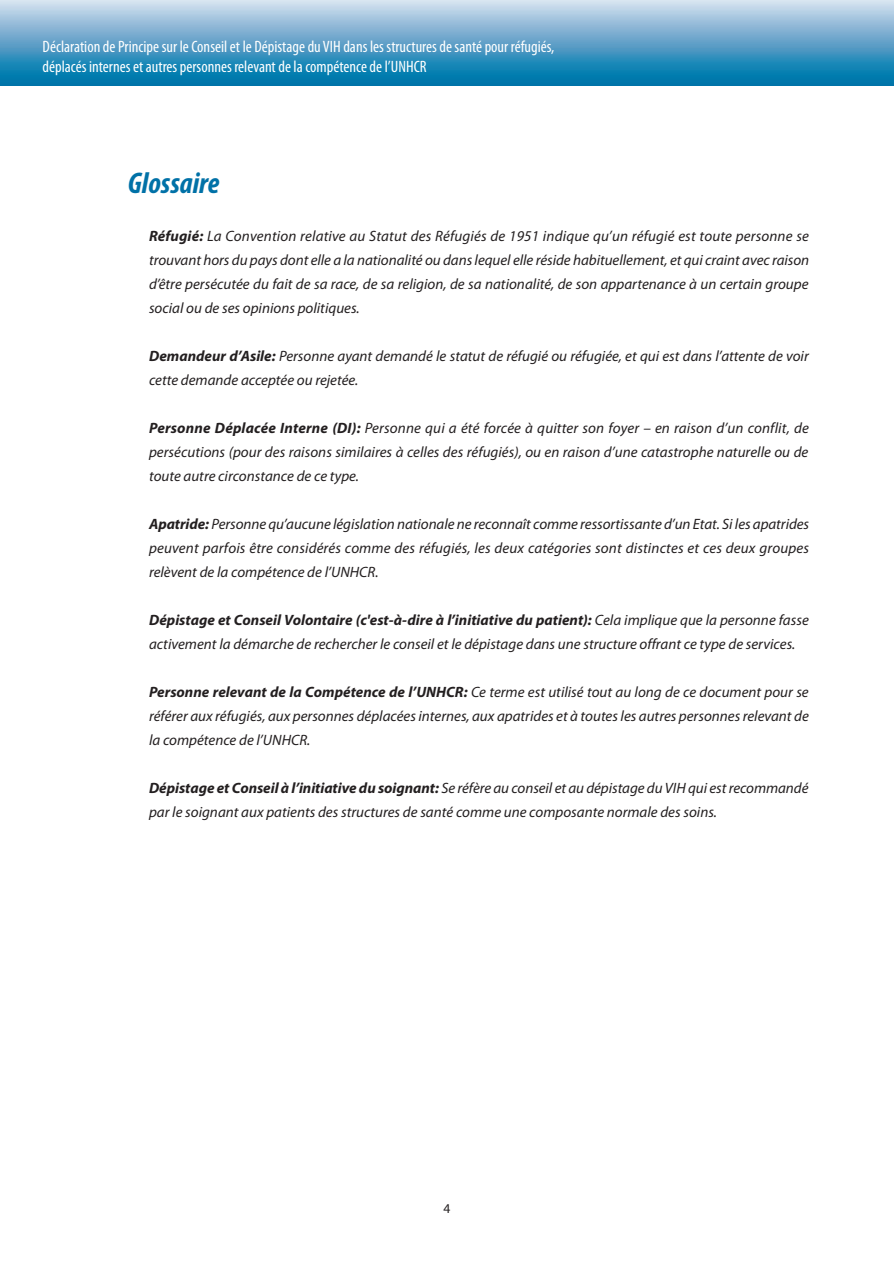
<style>
.page{position:relative;width:894px;height:1263px;background:#fff}
.page>*{position:absolute;margin:0;border:0;box-sizing:border-box;transform-origin:0 0}
.t1{font:italic 700 condensed 30px "Myriad Pro";color:#0071a7}
.t2{font:condensed 16.5px/19.8px "Myriad Pro";color:#fff}
.t3{font:italic 15px/24px "Myriad Pro";color:#231f20;text-align:justify}
.t4{font:13.5px "Myriad";color:#231f20}
.s1{font-weight:700}
</style>
<div class="page">
<div style="left:0;top:0;width:893px;height:85px;background:linear-gradient(to bottom,#d8ddee,#006da6)"></div>
<p class="t2" style="left:43px;top:38px;width:513px">Déclaration de Principe sur le Conseil et le Dépistage du VIH dans les structures de santé pour réfugiés, déplacés internes et autres personnes relevant de la compétence de l’UNHCR</p>
<h1 class="t1" style="left:128px;top:172px;width:93px">Glossaire</h1>
<p class="t3" style="left:149px;top:225px;width:661px"><span class="s1">Réfugié:</span> La Convention relative au Statut des Réfugiés de 1951 indique qu’un réfugié est toute personne se trouvant hors du pays dont elle a la nationalité ou dans lequel elle réside habituellement, et qui craint avec raison d’être persécutée du fait de sa race, de sa religion, de sa nationalité, de son appartenance à un certain groupe social ou de ses opinions politiques.</p>
<p class="t3" style="left:149px;top:345px;width:661px"><span class="s1">Demandeur d’Asile:</span> Personne ayant demandé le statut de réfugié ou réfugiée, et qui est dans l’attente de voir cette demande acceptée ou rejetée.</p>
<p class="t3" style="left:149px;top:417px;width:661px"><span class="s1">Personne Déplacée Interne (DI):</span> Personne qui a été forcée à quitter son foyer – en raison d’un conflit, de persécutions (pour des raisons similaires à celles des réfugiés), ou en raison d’une catastrophe naturelle ou de toute autre circonstance de ce type.</p>
<p class="t3" style="left:149px;top:513px;width:661px"><span class="s1">Apatride:</span> Personne qu’aucune législation nationale ne reconnaît comme ressortissante d’un Etat. Si les apatrides peuvent parfois être considérés comme des réfugiés, les deux catégories sont distinctes et ces deux groupes relèvent de la compétence de l’UNHCR.</p>
<p class="t3" style="left:149px;top:609px;width:661px"><span class="s1">Dépistage et Conseil Volontaire (c'est-à-dire à l’initiative du patient):</span> Cela implique que la personne fasse activement la démarche de rechercher le conseil et le dépistage dans une structure offrant ce type de services.</p>
<p class="t3" style="left:149px;top:681px;width:661px"><span class="s1">Personne relevant de la Compétence de l’UNHCR:</span> Ce terme est utilisé tout au long de ce document pour se référer aux réfugiés, aux personnes déplacées internes, aux apatrides et à toutes les autres personnes relevant de la compétence de l’UNHCR.</p>
<p class="t3" style="left:149px;top:777px;width:660px"><span class="s1">Dépistage et Conseil à l’initiative du soignant:</span> Se réfère au conseil et au dépistage du VIH qui est recommandé par le soignant aux patients des structures de santé comme une composante normale des soins.</p>
<p class="t4" style="left:443px;top:1204px;width:8px">4</p>
</div>
